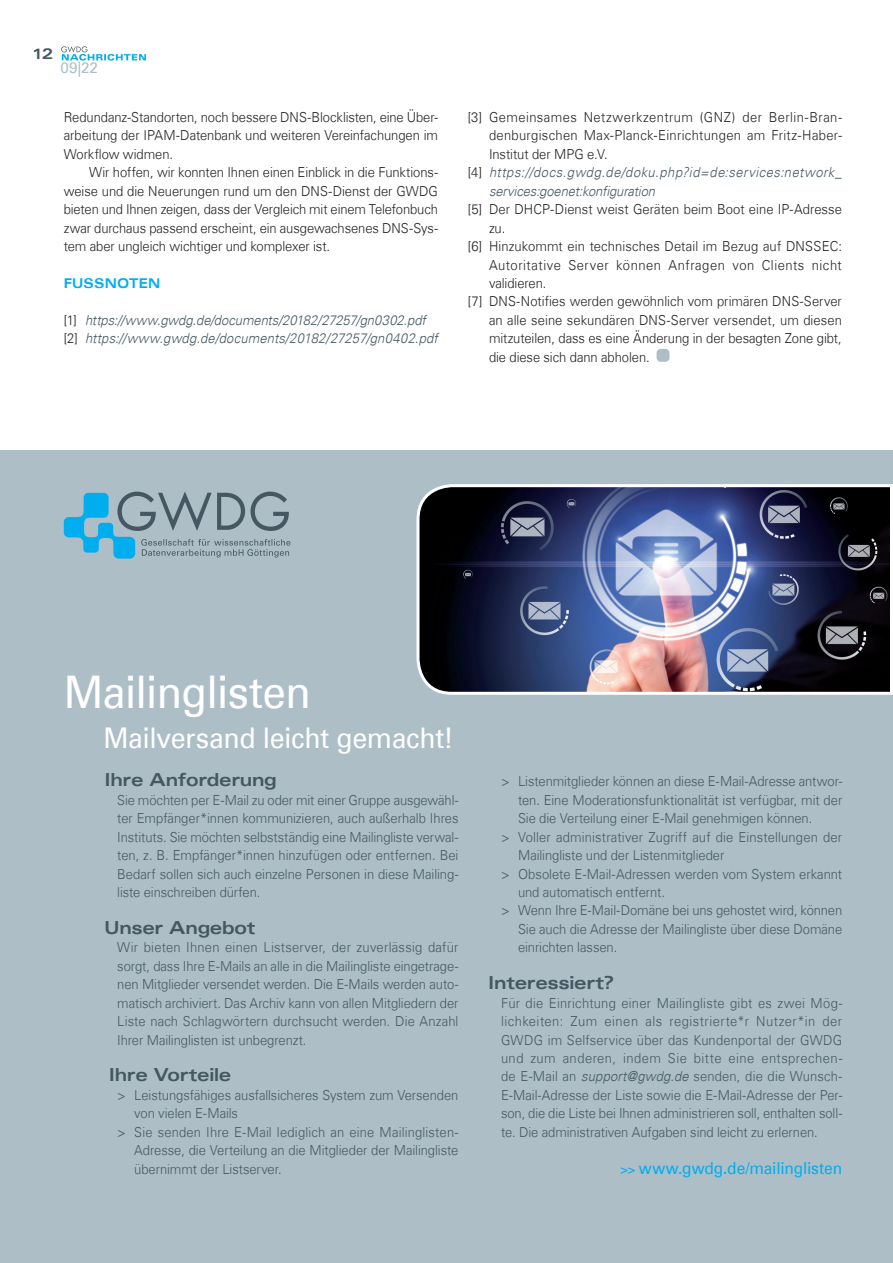
<style>
.page{position:relative;width:893px;height:1263px;background:#fff}
.page>*{position:absolute;margin:0;border:0;box-sizing:border-box;transform-origin:0 0}
.t1{font:45px "Univers Com 55 Roman";letter-spacing:-.02em;color:#fff;scale:.94 1}
.t2{font:28.5px "Univers Com 55 Roman";letter-spacing:-.015em;color:#fff;scale:.94 1}
.t3{font:18px "Univers Com 63 Bold Ext";letter-spacing:-.02em;color:#455760;scale:.94 1}
.t4{font:16.5px "Univers Com 55 Roman";letter-spacing:-.005em;color:#00aeef;scale:.94 1}
.t5{font:15.3px "Univers Com 55 Roman";color:#adbec7}
.t6{font:15px "Univers Com 63 Bold Ext";color:#455760}
.t7{font:300 13.8px/18.5px "Univers Com 45";letter-spacing:-.005em;color:#455760;text-align:justify;scale:.94 1}
.t8{font:300 13.8px/18.5px "Univers Com 45";letter-spacing:.005em;color:#231f20;text-align:justify;scale:.94 1}
.t9{font:italic 300 13.8px/18.5px "Univers Com 45";letter-spacing:.01em;color:#455760;scale:.94 1}
.t10{font:italic 300 13.8px "Univers Com 45";letter-spacing:.04em;color:#455760;scale:.94 1}
.t11{font:300 13.8px "Univers Com 45";letter-spacing:.025em;color:#231f20;scale:.94 1}
.t12{font:300 13.8px "Univers Com 45";letter-spacing:.03em;color:#231f20;scale:.94 1}
.t13{font:300 13.8px "Univers Com 45";letter-spacing:.04em;color:#231f20;scale:.94 1}
.t14{font:13.5px "Univers Com 63 Bold Ext";color:#00aeef;scale:.94 1}
.s1{font-style:normal;color:#231f20}
.s2{font-style:italic}
.s3{font-size:13.8px}
</style>
<div class="page">
<svg style="left:61px;top:46px;width:85px;height:15px"></svg>
<div style="left:657px;top:349px;width:12px;height:13px;background:#adbec7;border-radius:4px"></div>
<div style="left:0;top:451px;width:893px;height:812px;background:#adbec7"></div>
<img style="left:416px;top:484px;width:477px;height:211px">
<svg style="left:64px;top:491px;width:226px;height:68px"></svg>
<p class="t6" style="left:32px;top:45px;width:22px">12</p>
<p class="t5" style="left:61px;top:58px;width:39px">09|22</p>
<p class="t8" style="left:64px;top:108px;width:400px">Redundanz-Standorten, noch bessere DNS-Blocklisten, eine Über&shy;arbeitung der IPAM-Datenbank und weiteren Vereinfachungen im Workflow widmen.</p>
<p class="t8" style="left:64px;top:163px;width:400px;text-indent:26px">Wir hoffen, wir konnten Ihnen einen Einblick in die Funktions&shy;weise und die Neuerungen rund um den DNS-Dienst der GWDG bieten und Ihnen zeigen, dass der Vergleich mit einem Telefonbuch zwar durchaus passend erscheint, ein ausgewachsenes DNS-Sys&shy;tem aber ungleich wichtiger und komplexer ist.</p>
<p class="t14" style="left:64px;top:276px;width:34px">Fussno</p>
<p class="t14" style="left:129px;top:276px;width:22px">ten</p>
<p class="t9" style="left:64px;top:311px;width:400px"><span class="s1">[1]</span> https://www.gwdg.de/documents/20182/27257/gn0302.pdf <span class="s1">[2]</span> https://www.gwdg.de/documents/20182/27257/gn0402.pdf</p>
<p class="t12" style="left:468px;top:109px;width:400px">[3] Gemeinsames Netzwerkzentrum (GNZ) der Berlin-Bran-</p>
<p class="t11" style="left:489px;top:127px;width:377px">denburgischen Max-Planck-Einrichtungen am Fritz-Haber-</p>
<p class="t8" style="left:489px;top:145px;width:128px">Institut der MPG e.V.</p>
<p class="t10" style="left:468px;top:164px;width:400px"><span class="s1">[4]</span> https://docs.gwdg.de/doku.php?id=de:services:network_</p>
<p class="t9" style="left:489px;top:182px;width:178px">services:goenet:konfiguration</p>
<p class="t8" style="left:468px;top:200px;width:400px">[5] Der DHCP-Dienst weist Geräten beim Boot eine IP-Adresse</p>
<p class="t8" style="left:489px;top:219px;width:19px">zu.</p>
<p class="t8" style="left:468px;top:237px;width:400px">[6] Hinzukommt ein technisches Detail im Bezug auf DNSSEC:</p>
<p class="t13" style="left:489px;top:256px;width:377px">Autoritative Server können Anfragen von Clients nicht</p>
<p class="t8" style="left:489px;top:274px;width:63px">validieren.</p>
<p class="t8" style="left:468px;top:292px;width:400px">[7] DNS-Notifies werden gewöhnlich vom primären DNS-Server</p>
<p class="t8" style="left:489px;top:311px;width:377px">an alle seine sekundären DNS-Server versendet, um diesen</p>
<p class="t8" style="left:489px;top:329px;width:377px">mitzuteilen, dass es eine Änderung in der besagten Zone gibt,</p>
<p class="t8" style="left:489px;top:348px;width:172px">die diese sich dann abholen.</p>
<h1 class="t1" style="left:64px;top:665px;width:264px">Mailinglisten</h1>
<h2 class="t2" style="left:104px;top:720px;width:374px">Mailversand leicht gemacht!</h2>
<h3 class="t3" style="left:104px;top:770px;width:185px">Ihre Anforderung</h3>
<p class="t7" style="left:117px;top:790px;width:365px">Sie möchten per E-Mail zu oder mit einer Gruppe ausgewähl&shy;ter Empfänger*innen kommunizieren, auch außerhalb Ihres Instituts. Sie möchten selbstständig eine Mailingliste verwal&shy;ten, z. B. Empfänger*innen hinzufügen oder entfernen. Bei Bedarf sollen sich auch einzelne Personen in diese Mailing&shy;liste einschreiben dürfen.</p>
<h3 class="t3" style="left:104px;top:917px;width:162px">U nser Angebot</h3>
<p class="t7" style="left:117px;top:938px;width:365px">Wir bieten Ihnen einen Listserver, der zuverlässig dafür sorgt, dass Ihre E-Mails an alle in die Mailingliste eingetrage&shy;nen Mitglieder versendet werden. Die E-Mails werden auto&shy;matisch archiviert. Das Archiv kann von allen Mitgliedern der Liste nach Schlagwörtern durchsucht werden. Die Anzahl Ihrer Mailinglisten ist unbegrenzt.</p>
<h3 class="t3" style="left:109px;top:1065px;width:132px">Ihre Vorteile</h3>
<p class="t7" style="left:117px;top:1086px;width:364px">&gt; Leistungsfähiges ausfallsicheres System zum Versenden</p>
<p class="t7" style="left:134px;top:1104px;width:112px">von vielen E-Mails</p>
<p class="t7" style="left:117px;top:1123px;width:364px">&gt; Sie senden Ihre E-Mail lediglich an eine Mailinglisten-</p>
<p class="t7" style="left:134px;top:1141px;width:346px">Adresse, die Verteilung an die Mitglieder der Mailingliste</p>
<p class="t7" style="left:134px;top:1159px;width:159px">übernimmt der Listserver.</p>
<p class="t7" style="left:501px;top:772px;width:365px">&gt; Listenmitglieder können an diese E-Mail-Adresse antwor-</p>
<p class="t7" style="left:518px;top:790px;width:346px">ten. Eine Moderationsfunktionalität ist verfügbar, mit der</p>
<p class="t7" style="left:518px;top:809px;width:315px">Sie die Verteilung einer E-Mail genehmigen können.</p>
<p class="t7" style="left:501px;top:827px;width:364px">&gt; Voller administrativer Zugriff auf die Einstellungen der</p>
<p class="t7" style="left:518px;top:846px;width:221px">Mailingliste und der Listenmitglieder</p>
<p class="t7" style="left:501px;top:864px;width:365px">&gt; Obsolete E-Mail-Adressen werden vom System erkannt</p>
<p class="t7" style="left:518px;top:883px;width:158px">und automatisch entfernt.</p>
<p class="t7" style="left:501px;top:901px;width:364px">&gt; Wenn Ihre E-Mail-Domäne bei uns gehostet wird, können</p>
<p class="t7" style="left:518px;top:920px;width:346px">Sie auch die Adresse der Mailingliste über diese Domäne</p>
<p class="t7" style="left:518px;top:938px;width:107px">einrichten lassen.</p>
<h3 class="t3" style="left:488px;top:972px;width:135px">Interessiert?</h3>
<p class="t7" style="left:501px;top:993px;width:365px">Für die Einrichtung einer Mailingliste gibt es zwei Mög&shy;lichkeiten: Zum einen als registrierte*r Nutzer*in der GWDG im Selfservice über das Kundenportal der GWDG und zum anderen, indem Sie bitte eine entsprechen&shy;de E-Mail an <span class="s2">support@gwdg.de</span> senden, die die Wunsch-E-Mail-Adresse der Liste sowie die E-Mail-Adresse der Per&shy;son, die die Liste bei Ihnen administrieren soll, enthalten soll&shy;te. Die administrativen Aufgaben sind leicht zu erlernen.</p>
<p class="t4" style="left:621px;top:1158px;width:237px"><span class="s3">&gt;&gt;</span> www.gwdg.de/mailinglisten</p>
</div>
